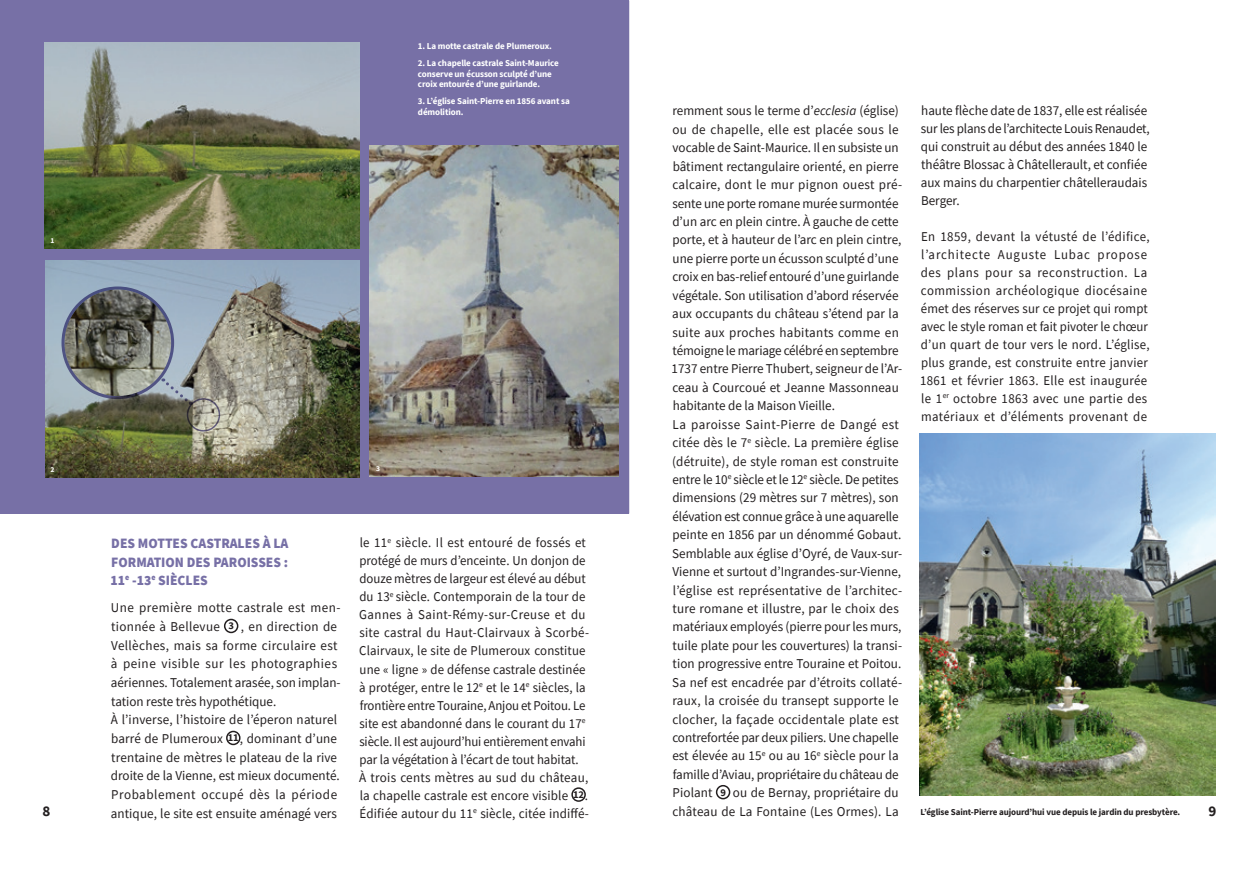
<style>
.page{position:relative;width:1259px;height:893px;background:#fff}
.page>*{position:absolute;margin:0;border:0;box-sizing:border-box;transform-origin:0 0}
.t1{font:700 15px "Source Sans Pro";color:#231f20}
.t2{font:900 14.25px/18.6px "Source Sans Pro";color:#7770a6;text-align:justify;scale:.95 1}
.t3{font:13.5px/18.5px "Source Sans Pro";letter-spacing:.005em;color:#231f20}
.t4{font:13.5px/18px "Source Sans Pro";letter-spacing:.005em;color:#231f20;scale:.95 1}
.t5{font:13.5px/18px "Source Sans Pro";letter-spacing:.03em;color:#231f20;scale:.95 1}
.t6{font:13.5px/18.6px "Source Sans Pro";letter-spacing:.025em;color:#231f20}
.t7{font:700 10.5px "Source Sans Pro";color:#231f20}
.t8{font:700 9px/10.5px "Source Sans Pro";letter-spacing:-.01em;color:#fff}
.t9{font:700 9px "Source Sans Pro";letter-spacing:-.01em;color:#231f20}
.t10{font:700 7.5px "Source Sans Pro";color:#fff}
.s1{font-style:italic}
</style>
<div class="page">
<div style="left:0;top:0;width:629px;height:513px;background:#7770a6"></div>
<img style="left:44px;top:43px;width:315px;height:205px">
<div style="left:224px;top:619px;width:14px;height:14px;border:2px solid #231f20;border-radius:50%"></div>
<div style="left:226px;top:731px;width:14px;height:14px;border:2px solid #231f20;border-radius:50%"></div>
<div style="left:571px;top:787px;width:15px;height:15px;border:2px solid #231f20;border-radius:50%"></div>
<img style="left:45px;top:261px;width:314px;height:217px">
<img style="left:64px;top:289px;width:107px;height:107px;border-radius:53px">
<div style="left:61px;top:286px;width:113px;height:113px;border:3px solid #7770a6;border-radius:50%"></div>
<svg style="left:163px;top:378px;width:29px;height:28px"></svg>
<div style="left:187px;top:398px;width:33px;height:34px;border:2px solid #7770a6;border-radius:50%"></div>
<img style="left:369px;top:145px;width:249px;height:332px">
<div style="left:716px;top:785px;width:14px;height:14px;border:2px solid #231f20;border-radius:50%"></div>
<img style="left:919px;top:434px;width:296px;height:361px">
<p class="t10" style="left:51px;top:235px;width:5px">1</p>
<p class="t8" style="left:418px;top:41px;width:136px">1. La motte castrale de Plumeroux.</p>
<p class="t8" style="left:418px;top:58px;width:142px">2. La chapelle castrale Saint-Maurice conserve un écusson sculpté d’une croix entourée d’une guirlande.</p>
<p class="t8" style="left:418px;top:96px;width:153px">3. L’église Saint-Pierre en 1856 avant sa démolition.</p>
<p class="t10" style="left:51px;top:464px;width:5px">2</p>
<p class="t10" style="left:376px;top:464px;width:5px">3</p>
<p class="t1" style="left:43px;top:801px;width:9px">8</p>
<p class="t2" style="left:111px;top:534px;width:188px">DES MOTTES CASTRALES À LA FORMATION DES PAROISSES :<br>11<sup>e</sup> -13<sup>e</sup> SIÈCLES</p>
<p class="t6" style="left:111px;top:598px;width:231px">Une première motte castrale est men&shy;tionnée à Bellevue</p>
<p class="t3" style="left:111px;top:617px;width:231px;text-indent:130px">, en direction de Vellèches, mais sa forme circulaire est à peine visible sur les photographies aériennes. Totalement arasée, son implan&shy;tation reste très hypothétique.<br>À l’inverse, l’histoire de l’éperon naturel barré de Plumeroux</p>
<p class="t7" style="left:228px;top:619px;width:7px">3</p>
<p class="t3" style="left:111px;top:729px;width:230px;text-indent:129px">, dominant d’une trentaine de mètres le plateau de la rive droite de la Vienne, est mieux documenté.<br>Probablement occupé dès la période antique, le site est ensuite aménagé vers</p>
<p class="t7" style="left:228px;top:731px;width:13px">11</p>
<p class="t4" style="left:359px;top:534px;width:243px">le 11<sup>e</sup> siècle. Il est entouré de fossés et protégé de murs d’enceinte. Un donjon de douze mètres de largeur est élevé au début du 13<sup>e</sup> siècle. Contemporain de la tour de Gannes à Saint-Rémy-sur-Creuse et du site castral du Haut-Clairvaux à Scorbé-Clairvaux, le site de Plumeroux constitue une « ligne » de défense castrale destinée à protéger, entre le 12<sup>e</sup> et le 14<sup>e</sup> siècles, la frontière entre Touraine, Anjou et Poitou. Le site est abandonné dans le courant du 17<sup>e </sup>siècle. Il est aujourd’hui entièrement envahi par la végétation à l’écart de tout habitat.<br>À trois cents mètres au sud du château, la chapelle castrale est encore visible .<br>Édifiée autour du 11<sup>e</sup> siècle, citée indiffé-</p>
<p class="t7" style="left:573px;top:787px;width:13px">12</p>
<p class="t3" style="left:671px;top:102px;width:232px">remment sous le terme d’<span class="s1">ecclesia</span> (église) ou de chapelle, elle est placée sous le vocable de Saint-Maurice. Il en subsiste un bâtiment rectangulaire orienté, en pierre calcaire, dont le mur pignon ouest pré&shy;sente une porte romane murée surmontée d’un arc en plein cintre. À gauche de cette porte, et à hauteur de l’arc en plein cintre, une pierre porte un écusson sculpté d’une croix en bas-relief entouré d’une guirlande végétale. Son utilisation d’abord réservée aux occupants du château s’étend par la suite aux proches habitants comme en témoigne le mariage célébré en septembre 1737 entre Pierre Thubert, seigneur de l’Ar&shy;ceau à Courcoué et Jeanne Massonneau habitante de la Maison Vieille.<br>La paroisse Saint-Pierre de Dangé est citée dès le 7<sup>e</sup> siècle. La première église (détruite), de style roman est construite entre le 10<sup>e</sup> siècle et le 12<sup>e</sup> siècle. De petites dimensions (29 mètres sur 7 mètres), son élévation est connue grâce à une aquarelle peinte en 1856 par un dénommé Gobaut.<br>Semblable aux église d’Oyré, de Vaux-sur-Vienne et surtout d’Ingrandes-sur-Vienne, l’église est représentative de l’architec&shy;ture romane et illustre, par le choix des matériaux employés (pierre pour les murs, tuile plate pour les couvertures) la transi&shy;tion progressive entre Touraine et Poitou.<br>Sa nef est encadrée par d’étroits collaté&shy;raux, la croisée du transept supporte le clocher, la façade occidentale plate est contrefortée par deux piliers. Une chapelle est élevée au 15<sup>e</sup> ou au 16<sup>e</sup> siècle pour la famille d’Aviau, propriétaire du château de Piolant</p>
<p class="t3" style="left:672px;top:783px;width:228px;text-align:right">ou de Bernay, propriétaire du<br>château de La Fontaine (Les Ormes). La</p>
<p class="t7" style="left:720px;top:785px;width:7px">9</p>
<p class="t3" style="left:921px;top:102px;width:230px;line-height:18px">haute flèche date de 1837, elle est réalisée sur les plans de l’architecte Louis Renaudet, qui construit au début des années 1840 le théâtre Blossac à Châtellerault, et confiée aux mains du charpentier châtelleraudais Berger.</p>
<p class="t5" style="left:920px;top:227px;width:243px">En 1859, devant la vétusté de l’édifice, l’architecte Auguste Lubac propose des plans pour sa reconstruction. La commission archéologique diocésaine émet des réserves sur ce projet qui rompt avec le style roman et fait pivoter le chœur d’un quart de tour vers le nord. L’église, plus grande, est construite entre janvier 1861 et février 1863. Elle est inaugurée le 1<sup>er</sup> octobre 1863 avec une partie des matériaux et d’éléments provenant de</p>
<p class="t9" style="left:920px;top:806px;width:261px">L’église Saint-Pierre aujourd’hui vue depuis le jardin du presbytère.</p>
<p class="t1" style="left:1208px;top:801px;width:9px">9</p>
</div>
